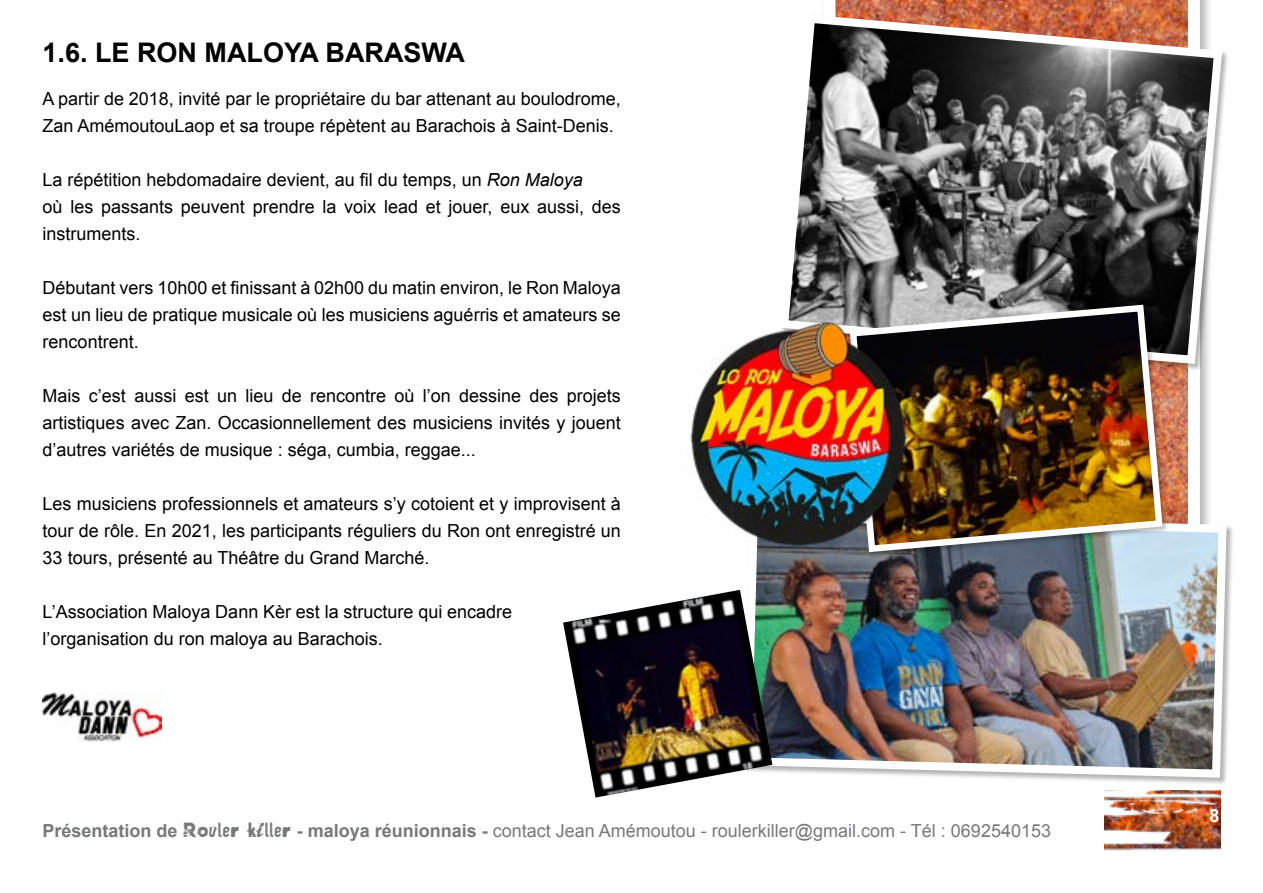
<style>
.page{position:relative;width:1263px;height:893px;background:#fff}
.page>*{position:absolute;margin:0;border:0;box-sizing:border-box;transform-origin:0 0}
.t1{font:700 27px "Arial";color:#000}
.t2{font:18px/27px "Arial";color:#000}
.t3{font:18px "Arial";color:#77787b}
.t4{font:700 18px "Arial";color:#fff}
.s1{font-style:italic}
.s2{font-weight:700}
.s3{font-family:"Plakken"}
</style>
<div class="page">
<img style="left:1105px;top:790px;width:115px;height:60px">
<svg style="left:835px;top:0;width:353px;height:508px;background:#cc714e"></svg>
<img style="left:755px;top:508px;width:476px;height:274px">
<svg style="left:788px;top:10px;width:438px;height:358px;background:#756f6d"></svg>
<img style="left:846px;top:301px;width:320px;height:255px">
<img style="left:690px;top:321px;width:221px;height:224px">
<img style="left:563px;top:590px;width:209px;height:208px">
<img style="left:43px;top:693px;width:119px;height:49px">
<h1 class="t1" style="left:43px;top:35px;width:424px">1.6. LE RON MALOYA BARASWA</h1>
<p class="t2" style="left:43px;top:85px;width:580px">A partir de 2018, invité par le propriétaire du bar attenant au boulodrome,<br>Zan AmémoutouLaop et sa troupe répètent au Barachois à Saint-Denis.</p>
<p class="t2" style="left:43px;top:166px;width:580px">La répétition hebdomadaire devient, au fil du temps, un <span class="s1">Ron Maloya<br></span>où les passants peuvent prendre la voix lead et jouer, eux aussi, des instruments.</p>
<p class="t2" style="left:43px;top:274px;width:580px;text-align:justify">Débutant vers 10h00 et finissant à 02h00 du matin environ, le Ron Maloya est un lieu de pratique musicale où les musiciens aguérris et amateurs se rencontrent.</p>
<p class="t2" style="left:43px;top:382px;width:580px;text-align:justify">Mais c’est aussi est un lieu de rencontre où l’on dessine des projets artistiques avec Zan. Occasionnellement des musiciens invités y jouent d’autres variétés de musique : séga, cumbia, reggae...</p>
<p class="t2" style="left:43px;top:490px;width:580px;text-align:justify">Les musiciens professionnels et amateurs s’y cotoient et y improvisent à tour de rôle. En 2021, les participants réguliers du Ron ont enregistré un 33 tours, présenté au Théâtre du Grand Marché.</p>
<p class="t2" style="left:43px;top:598px;width:471px">L’Association Maloya Dann Kèr est la structure qui encadre l’organisation du ron maloya au Barachois.</p>
<p class="t3" style="left:43px;top:819px;width:1010px"><span class="s2">Présentation de</span> <span class="s3">Rouler killer</span> <span class="s2">- maloya réunionnais -</span> contact Jean Amémoutou - roulerkiller@gmail.com - Tél : 0692540153</p>
<p class="t4" style="left:1209px;top:804px;width:12px">8</p>
</div>
